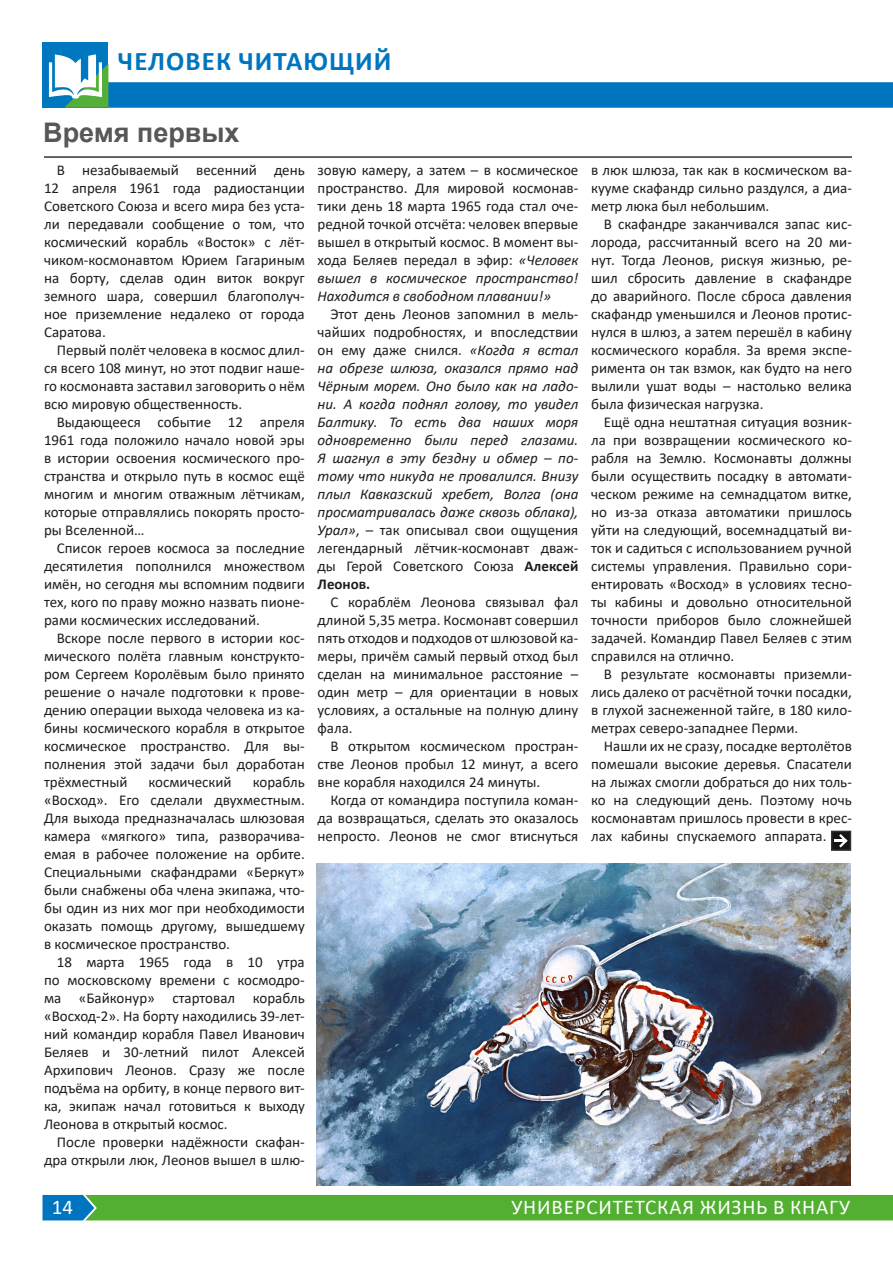
<style>
.page{position:relative;width:893px;height:1263px;background:#fff}
.page>*{position:absolute;margin:0;border:0;box-sizing:border-box;transform-origin:0 0}
.Текст_статьи{font:700 27px "Calibri";letter-spacing:.04em;color:#0075bf}
.Заголовок{font:700 27px "Arial";color:#575756}
.t1{font:21px "Calibri";letter-spacing:.04em;color:#fff}
.Текст_статьи-2{font:15px/18px "Calibri";color:#1d1d1b;text-align:justify}
.Текст_статьи-3{font:italic 15px/18px "Calibri";color:#1d1d1b;text-align:justify}
.s1{font-style:italic}
.s2{font-style:normal}
.s3{font-weight:700;font-style:normal}
</style>
<div class="page">
<div style="left:43px;top:1195px;width:850px;height:25px;background:#53af32"></div>
<div style="left:43px;top:43px;width:65px;height:65px;background:#0078bf"></div>
<svg style="left:48px;top:54px;width:845px;height:54px"></svg>
<hr style="left:44px;top:156px;width:808px;height:2px;background:#323231">
<img style="left:316px;top:863px;width:534px;height:322px">
<svg style="left:834px;top:834px;width:14px;height:14px"></svg>
<svg style="left:835px;top:834px;width:12px;height:13px"></svg>
<div style="left:831px;top:831px;width:20px;height:20px;border:2px solid #323231"></div>
<p class="Текст_статьи" style="left:118px;top:42px;width:275px">ЧЕЛОВЕК ЧИТАЮЩИЙ</p>
<p class="Заголовок" style="left:43px;top:113px;width:198px">Время первых</p>
<p class="Текст_статьи-2" style="left:44px;top:161px;width:262px;text-indent:13px">В незабываемый весенний день 12 апреля 1961 года радиостанции Советского Союза и всего мира без уста&shy;ли передавали сообщение о том, что космический корабль «Восток» с лёт&shy;чиком-космонавтом Юрием Гагариным на борту, сделав один виток вокруг земного шара, совершил благополуч&shy;ное приземление недалеко от города Саратова.</p>
<p class="Текст_статьи-2" style="left:44px;top:341px;width:262px;text-indent:13px">Первый полёт человека в космос длил&shy;ся всего 108 минут, но этот подвиг наше&shy;го космонавта заставил заговорить о нём всю мировую общественность.</p>
<p class="Текст_статьи-2" style="left:44px;top:413px;width:262px;text-indent:13px">Выдающееся событие 12 апреля 1961 года положило начало новой эры в истории освоения космического про&shy;странства и открыло путь в космос ещё многим и многим отважным лётчикам, которые отправлялись покорять просто&shy;ры Вселенной…</p>
<p class="Текст_статьи-2" style="left:44px;top:539px;width:262px;text-indent:13px">Список героев космоса за последние десятилетия пополнился множеством имён, но сегодня мы вспомним подвиги тех, кого по праву можно назвать пионе&shy;рами космических исследований.</p>
<p class="Текст_статьи-2" style="left:44px;top:629px;width:262px;text-indent:13px">Вскоре после первого в истории кос&shy;мического полёта главным конструкто&shy;ром Сергеем Королёвым было принято решение о начале подготовки к прове&shy;дению операции выхода человека из ка&shy;бины космического корабля в открытое космическое пространство. Для вы&shy;полнения этой задачи был доработан трёхместный</p>
<p class="Текст_статьи-2" style="left:44px;top:773px;width:262px;text-indent:209px">корабль «Восход». Его сделали двухместным.<br>Для выхода предназначалась шлюзовая камера «мягкого» типа, разворачива&shy;емая в рабочее положение на орбите.<br>Специальными скафандрами «Беркут» были снабжены оба члена экипажа, что&shy;бы один из них мог при необходимости оказать помощь другому, вышедшему в космическое пространство.</p>
<p class="Текст_статьи-2" style="left:44px;top:953px;width:262px;text-indent:13px">18 марта 1965 года в 10 утра по московскому времени с космодро&shy;ма «Байконур» стартовал корабль «Восход-2». На борту находились 39-лет&shy;ний командир корабля Павел Иванович Беляев и 30-летний пилот Алексей Архипович Леонов. Сразу же после подъёма на орбиту, в конце первого вит&shy;ка, экипаж начал готовиться к выходу Леонова в открытый космос.</p>
<p class="Текст_статьи-2" style="left:44px;top:1133px;width:262px;text-align:right">После проверки надёжности скафан&shy;дра открыли люк, Леонов вышел в шлю-</p>
<p class="Текст_статьи-2" style="left:148px;top:773px;width:85px">космический</p>
<p class="Текст_статьи-2" style="left:318px;top:161px;width:262px">зовую камеру, а затем – в космическое пространство. Для мировой космонав&shy;тики день 18 марта 1965 года стал оче&shy;редной точкой отсчёта: человек впервые вышел в открытый космос. В момент вы&shy;хода Беляев передал в эфир: <span class="s1">«Человек вышел в космическое пространство!<br>Находится в свободном плавании!»</span></p>
<p class="Текст_статьи-3" style="left:318px;top:304px;width:262px;text-indent:13px"><span class="s2">Этот день Леонов запомнил в мель&shy;чайших подробностях, и впоследствии он ему даже снился.</span> «Когда я встал на обрезе шлюза, оказался прямо над Чёрным морем. Оно было как на ладо&shy;ни. А когда поднял голову, то увидел Балтику. То есть два наших моря одновременно были перед глазами.<br>Я шагнул в эту бездну и обмер – по&shy;тому что никуда не провалился. Внизу плыл Кавказский хребет, Волга (она просматривалась даже сквозь облака), Урал»<span class="s2">, – так описывал свои ощущения легендарный лётчик-космонавт дваж&shy;ды Герой Советского Союза</span> <span class="s3">Алексей Леонов.</span></p>
<p class="Текст_статьи-2" style="left:318px;top:593px;width:262px;text-indent:13px">С кораблём Леонова связывал фал длиной 5,35 метра. Космонавт совершил пять отходов и подходов от шлюзовой ка&shy;меры, причём самый первый отход был сделан на минимальное расстояние – один метр – для ориентации в новых условиях, а остальные на полную длину фала.</p>
<p class="Текст_статьи-2" style="left:318px;top:737px;width:262px;text-indent:13px">В открытом космическом простран&shy;стве Леонов пробыл 12 минут, а всего вне корабля находился 24 минуты.</p>
<p class="Текст_статьи-2" style="left:318px;top:791px;width:262px;text-indent:13px">Когда от командира поступила коман&shy;да возвращаться, сделать это оказалось непросто. Леонов не смог втиснуться</p>
<p class="Текст_статьи-2" style="left:591px;top:161px;width:262px">в люк шлюза, так как в космическом ва&shy;кууме скафандр сильно раздулся, а диа&shy;метр люка был небольшим.</p>
<p class="Текст_статьи-2" style="left:591px;top:215px;width:262px;text-indent:13px">В скафандре заканчивался запас кис&shy;лорода, рассчитанный всего на 20 ми&shy;нут. Тогда Леонов, рискуя жизнью, ре&shy;шил сбросить давление в скафандре до аварийного. После сброса давления скафандр уменьшился и Леонов протис&shy;нулся в шлюз, а затем перешёл в кабину космического корабля. За время экспе&shy;римента он так взмок, как будто на него вылили ушат воды – настолько велика была физическая нагрузка.</p>
<p class="Текст_статьи-2" style="left:591px;top:413px;width:262px;text-indent:13px">Ещё одна нештатная ситуация возник&shy;ла при возвращении космического ко&shy;рабля на Землю. Космонавты должны были осуществить посадку в автомати&shy;ческом режиме на семнадцатом витке, но из-за отказа автоматики пришлось уйти на следующий, восемнадцатый ви&shy;ток и садиться с использованием ручной системы управления. Правильно сори&shy;ентировать «Восход» в условиях тесно&shy;ты кабины и довольно относительной точности приборов было сложнейшей задачей. Командир Павел Беляев с этим справился на отлично.</p>
<p class="Текст_статьи-2" style="left:591px;top:665px;width:262px;text-indent:13px">В результате космонавты приземли&shy;лись далеко от расчётной точки посадки, в глухой заснеженной тайге, в 180 кило&shy;метрах северо-западнее Перми.</p>
<p class="Текст_статьи-2" style="left:591px;top:737px;width:262px;text-indent:13px">Нашли их не сразу, посадке вертолётов помешали высокие деревья. Спасатели на лыжах смогли добраться до них толь&shy;ко на следующий день. Поэтому ночь космонавтам пришлось провести в крес&shy;лах кабины спускаемого аппарата.</p>
<h2 class="t1" style="left:52px;top:1193px;width:23px">14</h2>
<h2 class="t1" style="left:511px;top:1193px;width:340px">УНИВЕРСИТЕТСКАЯ ЖИЗНЬ В КНАГУ</h2>
</div>
